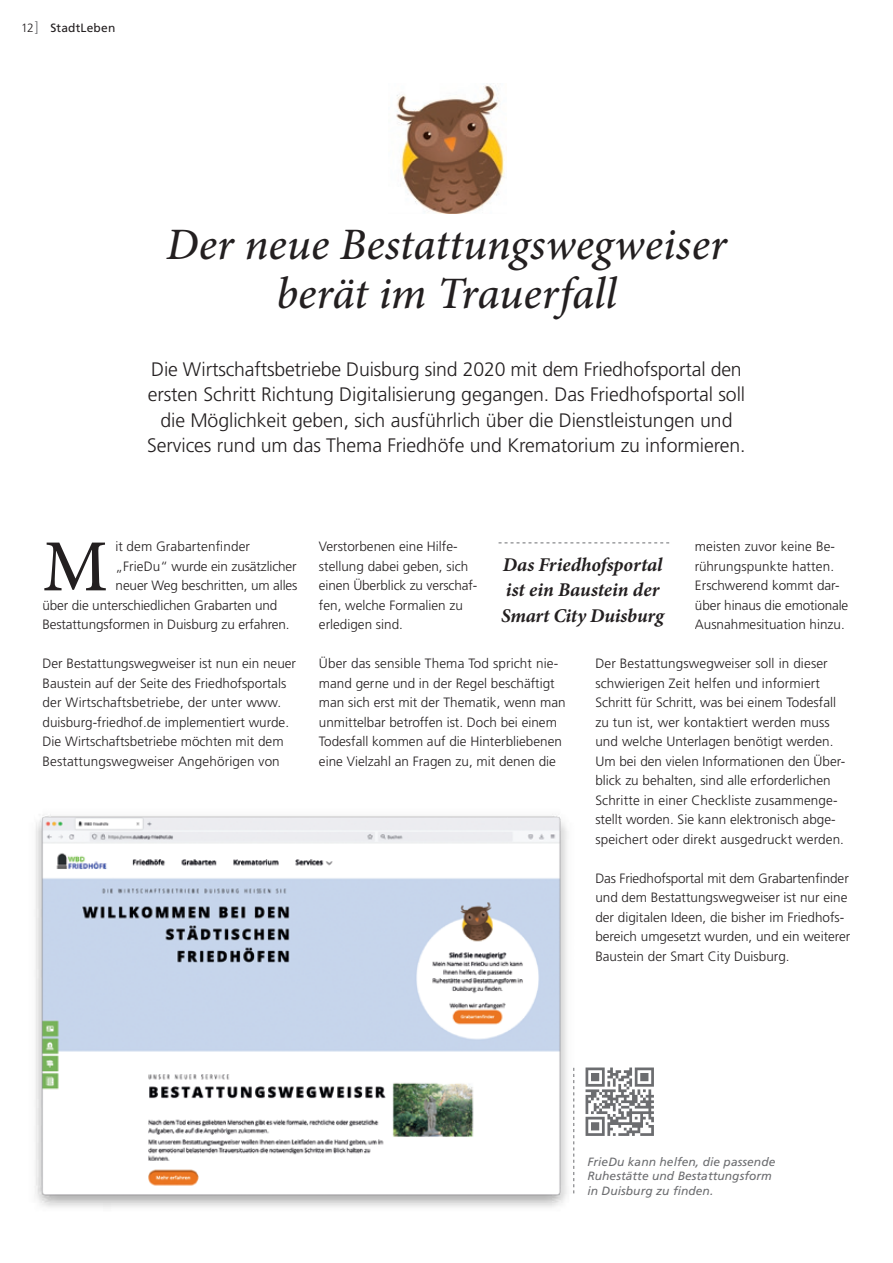
<style>
.page{position:relative;width:893px;height:1263px;background:#fff}
.page>*{position:absolute;margin:0;border:0;box-sizing:border-box;transform-origin:0 0}
.t1{font:500 73.5px "Minion Pro";color:#231f20}
.t2{font:italic 500 45px/49.5px "Minion Pro";color:#231f20;text-align:center}
.t3{font:300 19.5px/25.5px "Frutiger";letter-spacing:-.005em;color:#231f20;text-align:center}
.t4{font:italic 700 19.5px/25.5px "Minion Pro";letter-spacing:-.005em;color:#231f20}
.t5{font:300 13.5px/19.5px "Frutiger";color:#231f20}
.t6{font:italic 12px/14.4px "Frutiger";letter-spacing:.005em;color:#6c6d70}
.t7{font:12px "Frutiger";letter-spacing:.015em;color:#231f20}
.s1{font-weight:300}
.s2{font-weight:300;font-size:14.25px;color:#6c6d70}
</style>
<div class="page">
<img style="left:35px;top:814px;width:540px;height:394px">
<svg style="left:573px;top:1068px;width:1px;height:125px"></svg>
<img style="left:396px;top:83px;width:108px;height:130px">
<svg style="left:585px;top:1067px;width:69px;height:69px"></svg>
<svg style="left:499px;top:542px;width:170px;height:1px"></svg>
<p class="t7" style="left:21px;top:21px;width:96px"><span class="s1">12</span><span class="s2">]</span> StadtLeben</p>
<h2 class="t2" style="left:166px;top:219px;width:562px">Der neue Bestattungswegweiser berät im Trauerfall</h2>
<p class="t3" style="left:147px;top:356px;width:600px">Die Wirtschaftsbetriebe Duisburg sind 2020 mit dem Friedhofsportal den ersten Schritt Richtung Digitalisierung gegangen. Das Friedhofsportal soll die Möglichkeit geben, sich ausführlich über die Dienstleistungen und Services rund um das Thema Friedhöfe und Krematorium zu informieren.</p>
<h1 class="t1" style="left:43px;top:517px;width:67px">M</h1>
<p class="t5" style="left:116px;top:537px;width:136px">it dem Grabartenfinder</p>
<p class="t5" style="left:116px;top:556px;width:183px">„FrieDu“ wurde ein zusätzlicher</p>
<p class="t5" style="left:116px;top:576px;width:183px">neuer Weg beschritten, um alles</p>
<p class="t5" style="left:43px;top:595px;width:236px">über die unterschiedlichen Grabarten und</p>
<p class="t5" style="left:43px;top:615px;width:249px">Bestattungsformen in Duisburg zu erfahren.</p>
<p class="t5" style="left:43px;top:654px;width:255px">Der Bestattungswegweiser ist nun ein neuer Baustein auf der Seite des Friedhofsportals der Wirtschaftsbetriebe, der unter www. duisburg-friedhof.de implementiert wurde.<br>Die Wirtschaftsbetriebe möchten mit dem Bestattungswegweiser Angehörigen von</p>
<p class="t5" style="left:319px;top:537px;width:160px">Verstorbenen eine Hilfe&shy;stellung dabei geben, sich einen Überblick zu verschaf&shy;fen, welche Formalien zu erledigen sind.</p>
<p class="t5" style="left:319px;top:654px;width:248px">Über das sensible Thema Tod spricht nie&shy;mand gerne und in der Regel beschäftigt man sich erst mit der Thematik, wenn man unmittelbar betroffen ist. Doch bei einem Todesfall kommen auf die Hinterbliebenen eine Vielzahl an Fragen zu, mit denen die</p>
<p class="t5" style="left:695px;top:537px;width:155px">meisten zuvor keine Be&shy;rührungspunkte hatten.<br>Erschwerend kommt dar&shy;über hinaus die emotionale<br>Ausnahmesituation hinzu.</p>
<p class="t5" style="left:595px;top:654px;width:251px">Der Bestattungswegweiser soll in dieser schwierigen Zeit helfen und informiert Schritt für Schritt, was bei einem Todesfall zu tun ist, wer kontaktiert werden muss und welche Unterlagen benötigt werden.<br>Um bei den vielen Informationen den Über&shy;blick zu behalten, sind alle erforderlichen Schritte in einer Checkliste zusammenge&shy;stellt worden. Sie kann elektronisch abge&shy;speichert oder direkt ausgedruckt werden.</p>
<p class="t5" style="left:595px;top:868px;width:257px">Das Friedhofsportal mit dem Grabartenfinder und dem Bestattungswegweiser ist nur eine der digitalen Ideen, die bisher im Friedhofs&shy;bereich umgesetzt wurden, und ein weiterer Baustein der Smart City Duisburg.</p>
<h3 class="t4" style="left:501px;top:551px;width:164px">Das Friedhofsportal ist ein Baustein der<br>Smart City Duisburg</h3>
<p class="t6" style="left:587px;top:1154px;width:189px">FrieDu kann helfen, die passende<br>Ruhestätte und Bestattungsform in Duisburg zu finden.</p>
</div>
